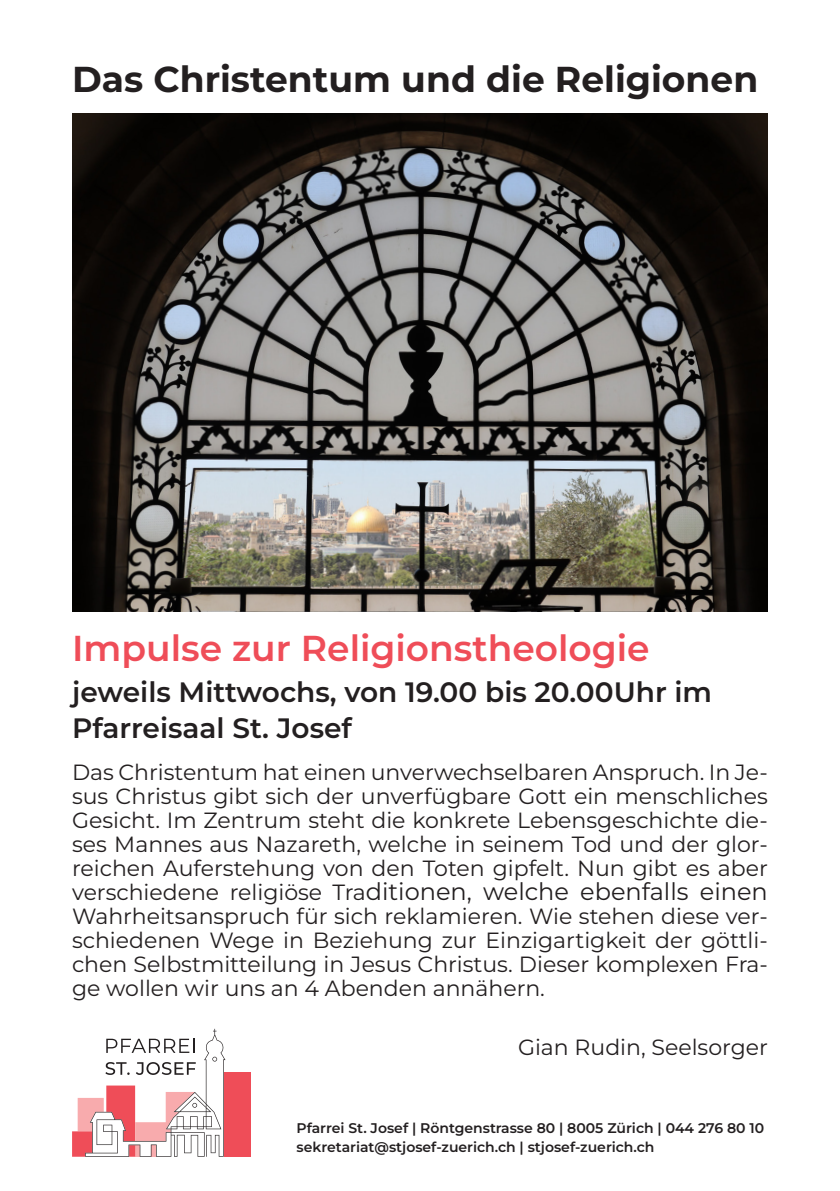
<style>
.page{position:relative;width:840px;height:1191px;background:#fff}
.page>*{position:absolute;margin:0;border:0;box-sizing:border-box;transform-origin:0 0}
.Titel_bold_24pt{font:700 36px "Montserrat";color:#231f20}
.Titel_bold_24pt-2{font:600 36px "Montserrat";color:#ef4d58}
.Titel_bold_24pt-3{font:600 28px/36px "Montserrat";color:#231f20}
.Titel_bold_24pt-4{font:24px "Montserrat";color:#231f20}
.Titel_bold_24pt-5{font:22px/24px "Montserrat";color:#231f20;text-align:justify}
.Adresse_St_Josef_sem{font:600 14px "Montserrat";color:#231f20}
.s1{font-size:22px}
</style>
<div class="page">
<div style="left:223px;top:1072px;width:27px;height:84px;background:#ef4d58"></div>
<svg style="left:72px;top:1028px;width:153px;height:128px"></svg>
<img style="left:72px;top:114px;width:695px;height:497px">
<p class="Titel_bold_24pt" style="left:72px;top:55px;width:687px">Das Christentum und die Religionen</p>
<p class="Titel_bold_24pt-2" style="left:72px;top:624px;width:578px">Impulse zur Religionstheologie</p>
<p class="Titel_bold_24pt-3" style="left:72px;top:673px;width:641px">jeweils Mittwochs, von 19.00 bis 20.00Uhr im<br>Pfarreisaal St. Josef</p>
<p class="Titel_bold_24pt-5" style="left:72px;top:759px;width:697px">Das Christentum hat einen unverwechselbaren Anspruch. In Je&shy;sus Christus gibt sich der unverfügbare Gott ein menschliches Gesicht. Im Zentrum steht die konkrete Lebensgeschichte die&shy;ses Mannes aus Nazareth, welche in seinem Tod und der glor&shy;reichen Auferstehung von den Toten gipfelt. Nun gibt es aber</p>
<p class="Titel_bold_24pt-4" style="left:72px;top:875px;width:697px"><span class="s1">verschiedene religiöse Tra</span>ditionen, welche ebenfalls einen</p>
<p class="Titel_bold_24pt-5" style="left:72px;top:903px;width:697px">Wahrheitsanspruch für sich reklamieren. Wie stehen diese ver&shy;schiedenen Wege in Beziehung zur Einzigartigkeit der göttli&shy;chen Selbstmitteilung in Jesus Christus. Dieser komplexen Fra&shy;ge wollen wir uns an 4 Abenden annähern.</p>
<p class="Titel_bold_24pt-5" style="left:517px;top:1035px;width:251px">Gian Rudin, Seelsorger</p>
<p class="Adresse_St_Josef_sem" style="left:296px;top:1118px;width:469px">Pfarrei St. Josef | Röntgenstrasse 80 | 8005 Zürich | 044 276 80 10</p>
<p class="Adresse_St_Josef_sem" style="left:296px;top:1137px;width:359px">sekretariat@stjosef-zuerich.ch | stjosef-zuerich.ch</p>
</div>
